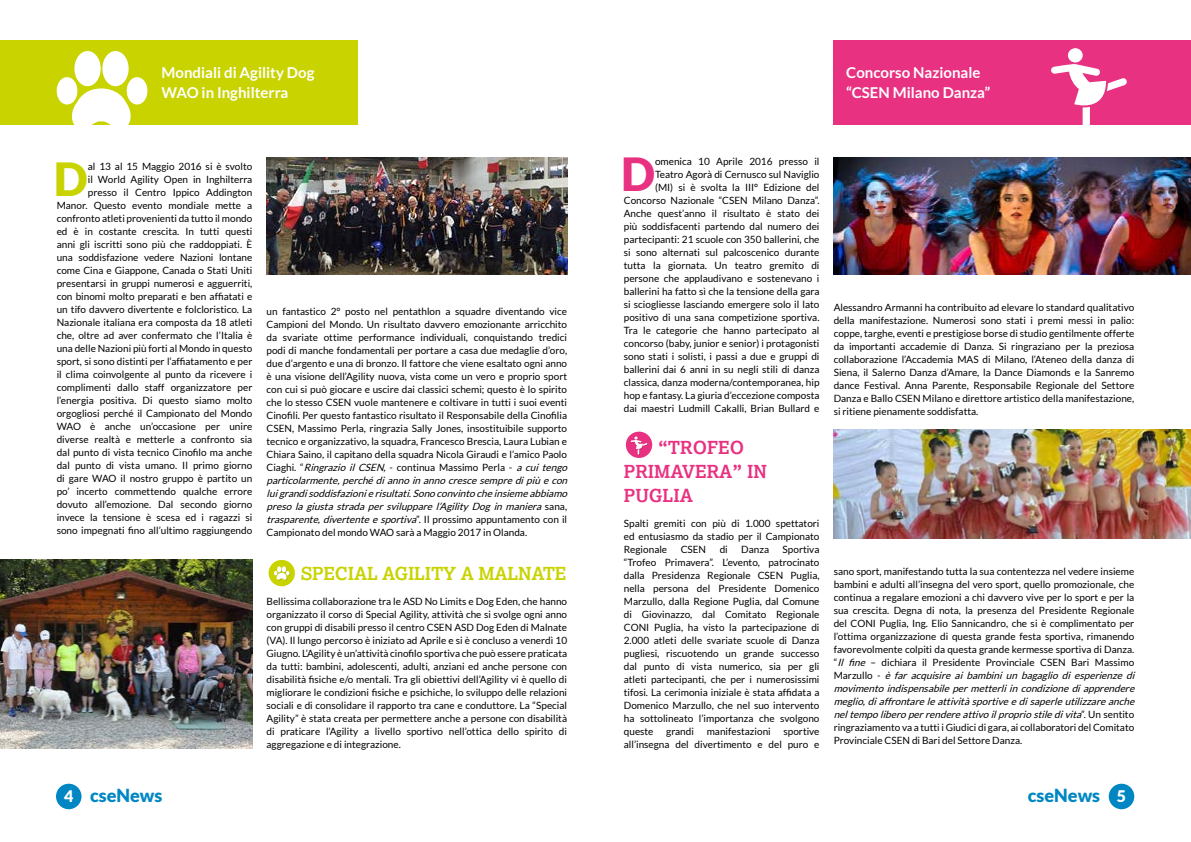
<style>
.page{position:relative;width:1191px;height:842px;background:#fff}
.page>*{position:absolute;margin:0;border:0;box-sizing:border-box;transform-origin:0 0}
.t1{font:900 45.7px "Lato";color:#e83181}
.t2{font:900 45.7px "Lato";color:#c8d300}
.t3{font:700 18px/24px "Lexia Da Ma";color:#e83181}
.t4{font:700 18px "Lexia Da Ma";letter-spacing:-.01em;color:#c8d300}
.t5{font:900 18px "Lato";color:#0087c3}
.t6{font:700 15px/20px "Lato";color:#fff}
.t7{font:10px/13px "Lato";color:#000;text-align:justify}
.s1{font-style:italic}
.s2{font-size:16px;color:#fff}
</style>
<div class="page">
<div style="left:833px;top:40px;width:358px;height:84px;background:#e83181"></div>
<svg style="left:1051px;top:64px;width:77px;height:61px"></svg>
<div style="left:1068px;top:48px;width:14px;height:14px;background:#fff;border-radius:50%"></div>
<div style="left:624px;top:429px;width:30px;height:31px;border:2px solid #fff;border-radius:50%"></div>
<svg style="left:625px;top:431px;width:28px;height:28px"></svg>
<div style="left:624px;top:430px;width:30px;height:30px;border:2px solid #fff;border-radius:50%"></div>
<svg style="left:630px;top:436px;width:18px;height:19px"></svg>
<img style="left:833px;top:157px;width:358px;height:118px">
<img style="left:833px;top:430px;width:358px;height:109px">
<div style="left:266px;top:558px;width:31px;height:31px;border:2px solid #fff;border-radius:50%"></div>
<img style="left:0;top:559px;width:252px;height:189px">
<svg style="left:267px;top:559px;width:29px;height:28px"></svg>
<div style="left:266px;top:558px;width:31px;height:30px;border:2px solid #fff;border-radius:50%"></div>
<svg style="left:274px;top:566px;width:16px;height:15px"></svg>
<div style="left:0;top:40px;width:357px;height:84px;background:#c8d300"></div>
<div style="left:74px;top:51px;width:27px;height:35px;background:#fff;border-radius:50%"></div>
<svg style="left:72px;top:88px;width:61px;height:37px"></svg>
<div style="left:102px;top:51px;width:27px;height:35px;background:#fff;border-radius:50%"></div>
<div style="left:127px;top:77px;width:20px;height:28px;background:#fff;border-radius:50%"></div>
<div style="left:57px;top:77px;width:20px;height:28px;background:#fff;border-radius:50%"></div>
<img style="left:266px;top:157px;width:301px;height:118px">
<div style="left:56px;top:784px;width:25px;height:25px;background:#0087c3;border-radius:50%"></div>
<div style="left:1108px;top:784px;width:26px;height:25px;background:#0087c3;border-radius:50%"></div>
<h3 class="t6" style="left:162px;top:63px;width:154px">Mondiali di Agility Dog<br>WAO in Inghilterra</h3>
<p class="t7" style="left:57px;top:160px;width:197px;text-align:right">al 13 al 15 Maggio 2016 si è svolto<br>il World Agility Open in Inghilterra presso il Centro Ippico Addington Manor. Questo evento mondiale mette a confronto atleti provenienti da tutto il mondo ed è in costante crescita. In tutti questi anni gli iscritti sono più che raddoppiati. È una soddisfazione vedere Nazioni lontane come Cina e Giappone, Canada o Stati Uniti presentarsi in gruppi numerosi e agguerriti, con binomi molto preparati e ben affiatati e un tifo davvero divertente e folcloristico. La Nazionale italiana era composta da 18 atleti che, oltre ad aver confermato che l’Italia è una delle Nazioni più forti al Mondo in questo sport, si sono distinti per l’affiatamento e per il clima coinvolgente al punto da ricevere i complimenti dallo staff organizzatore per l’energia positiva. Di questo siamo molto orgogliosi perché il Campionato del Mondo WAO è anche un’occasione per unire diverse realtà e metterle a confronto sia dal punto di vista tecnico Cinofilo ma anche dal punto di vista umano. Il primo giorno di gare WAO il nostro gruppo è partito un po’ incerto commettendo qualche errore dovuto all’emozione. Dal secondo giorno invece la tensione è scesa ed i ragazzi si sono impegnati fino all’ultimo raggiungendo</p>
<h1 class="t2" style="left:54px;top:152px;width:35px">D</h1>
<p class="t7" style="left:266px;top:304px;width:305px;text-align:left">un fantastico 2° posto nel pentathlon a squadre diventando vice Campioni del Mondo. Un risultato davvero emozionante arricchito da svariate ottime performance individuali, conquistando tredici podi di manche fondamentali per portare a casa due medaglie d’oro, due d’argento e una di bronzo. Il fattore che viene esaltato ogni anno è una visione dell’Agility nuova, vista come un vero e proprio sport con cui si può giocare e uscire dai classici schemi; questo è lo spirito che lo stesso CSEN vuole mantenere e coltivare in tutti i suoi eventi Cinofili. Per questo fantastico risultato il Responsabile della Cinofilia CSEN, Massimo Perla, ringrazia Sally Jones, insostituibile supporto tecnico e organizzativo, la squadra, Francesco Brescia, Laura Lubian e Chiara Saino, il capitano della squadra Nicola Giraudi e l’amico Paolo Ciaghi. “<span class="s1">Ringrazio il CSEN,</span> - continua Massimo Perla - <span class="s1">a cui tengo particolarmente,perchédianno in anno crescesempredipiù econ luigrandisoddisfazionierisultati.Sono convinto cheinsiemeabbiamo preso la giusta strada per sviluppare l’Agility Dog in maniera</span> s a n a , <span class="s1">trasparente,divertenteesportiva</span>”. I l p r o s s i m o a p p u n t a m e n t o c o n i l Campionato del mondo WAO sarà a Maggio 2017 in Olanda.</p>
<h2 class="t4" style="left:301px;top:564px;width:267px">SPECIAL AGILITY A MALNATE</h2>
<p class="t7" style="left:266px;top:595px;width:302px">Bellissima collaborazione tra le ASD No Limits e Dog Eden, che hanno organizzato il corso di Special Agility, attività che si svolge ogni anno con gruppi di disabili presso il centro CSEN ASD Dog Eden di Malnate (VA). Il lungo percorso è iniziato ad Aprile e si è concluso a venerdì 10<br>Giugno. L’Agility è un’attività cinofilo sportiva che può essere praticata da tutti: bambini, adolescenti, adulti, anziani ed anche persone con disabilità fisiche e/o mentali. Tra gli obiettivi dell’Agility vi è quello di migliorare le condizioni fisiche e psichiche, lo sviluppo delle relazioni sociali e di consolidare il rapporto tra cane e conduttore. La “Special Agility” è stata creata per permettere anche a persone con disabilità di praticare l’Agility a livello sportivo nell’ottica dello spirito di aggregazione e di integrazione.</p>
<h3 class="t6" style="left:846px;top:62px;width:146px">Concorso Nazionale “CSEN Milano Danza”</h3>
<p class="t7" style="left:624px;top:155px;width:197px;text-align:right">omenica 10 Aprile 2016 presso il<br>Teatro Agorà di Cernusco sul Naviglio<br>(MI) si è svolta la III° Edizione del Concorso Nazionale “CSEN Milano Danza”.<br>Anche quest’anno il risultato è stato dei più soddisfacenti partendo dal numero dei partecipanti: 21 scuole con 350 ballerini, che si sono alternati sul palcoscenico durante tutta la giornata. Un teatro gremito di persone che applaudivano e sostenevano i ballerini ha fatto sì che la tensione della gara si sciogliesse lasciando emergere solo il lato positivo di una sana competizione sportiva.<br>Tra le categorie che hanno partecipato al concorso (baby, junior e senior) i protagonisti sono stati i solisti, i passi a due e gruppi di ballerini dai 6 anni in su negli stili di danza classica, danza moderna/contemporanea, hip hop e fantasy. La giuria d’eccezione composta dai maestri Ludmill Cakalli, Brian Bullard e</p>
<h2 class="t3" style="left:624px;top:435px;width:145px;text-indent:34px">“TROFEO<br>PRIMAVERA” IN<br>PUGLIA</h2>
<p class="t7" style="left:624px;top:516px;width:197px">Spalti gremiti con più di 1.000 spettatori ed entusiasmo da stadio per il Campionato Regionale</p>
<h1 class="t1" style="left:621px;top:148px;width:35px">D</h1>
<p class="t7" style="left:680px;top:542px;width:27px">CSEN</p>
<p class="t7" style="left:719px;top:542px;width:10px">di</p>
<p class="t7" style="left:741px;top:542px;width:29px">Danza</p>
<p class="t7" style="left:624px;top:542px;width:197px;text-indent:159px">Sportiva “Trofeo Primavera”. L’evento, patrocinato dalla Presidenza Regionale CSEN Puglia, nella persona del Presidente Domenico Marzullo, dalla Regione Puglia, dal Comune di Giovinazzo, dal Comitato Regionale CONI Puglia, ha visto la partecipazione di 2.000 atleti delle svariate scuole di Danza pugliesi, riscuotendo un grande successo dal punto di vista numerico, sia per gli atleti partecipanti, che per i numerosissimi tifosi. La cerimonia iniziale è stata affidata a Domenico Marzullo, che nel suo intervento ha sottolineato l’importanza che svolgono queste</p>
<p class="t7" style="left:666px;top:724px;width:29px">grandi</p>
<p class="t7" style="left:707px;top:724px;width:66px">manifestazioni</p>
<p class="t7" style="left:624px;top:724px;width:197px;text-align:right">sportive<br>all’insegna del divertimento e del puro e</p>
<p class="t7" style="left:833px;top:301px;width:302px">Alessandro Armanni ha contribuito ad elevare lo standard qualitativo della manifestazione. Numerosi sono stati i premi messi in palio: coppe, targhe, eventi e prestigiose borse di studio gentilmente offerte da importanti accademie di Danza. Si ringraziano per la preziosa collaborazione l’Accademia MAS di Milano, l’Ateneo della danza di Siena, il Salerno Danza d’Amare, la Dance Diamonds e la Sanremo dance Festival. Anna Parente, Responsabile Regionale del Settore Danza e Ballo CSEN Milano e direttore artistico della manifestazione, si ritiene pienamente soddisfatta.</p>
<p class="t7" style="left:833px;top:565px;width:305px;text-align:left">sano sport, manifestando tutta la sua contentezza nel vedere insieme bambini e adulti all’insegna del vero sport, quello promozionale, che continua a regalare emozioni a chi davvero vive per lo sport e per la sua crescita. Degna di nota, la presenza del Presidente Regionale del CONI Puglia, Ing. Elio Sannicandro, che si è complimentato per l’ottima organizzazione di questa grande festa sportiva, rimanendo favorevolmente colpiti da questa grande kermesse sportiva di Danza. “<span class="s1">Il fine</span> – dichiara il Presidente Provinciale CSEN Bari Massimo M a r z u l l o - <span class="s1">è far acquisire ai bambini un bagaglio di esperienze di movimento indispensabilepermetterliin condizionediapprendere meglio,diaffrontareleattivitàsportiveedisaperleutilizzareanche neltempo libero perrendereattivo ilproprio stiledivita</span>” . U n s e n t i t o ringraziamento va a tutti i Giudici di gara, ai collaboratori del Comitato Provinciale CSEN di Bari del Settore Danza.</p>
<h2 class="t5" style="left:64px;top:785px;width:100px"><span class="s2">4</span> cseNews</h2>
<h2 class="t5" style="left:1027px;top:785px;width:100px">cseNews <span class="s2">5</span></h2>
</div>
